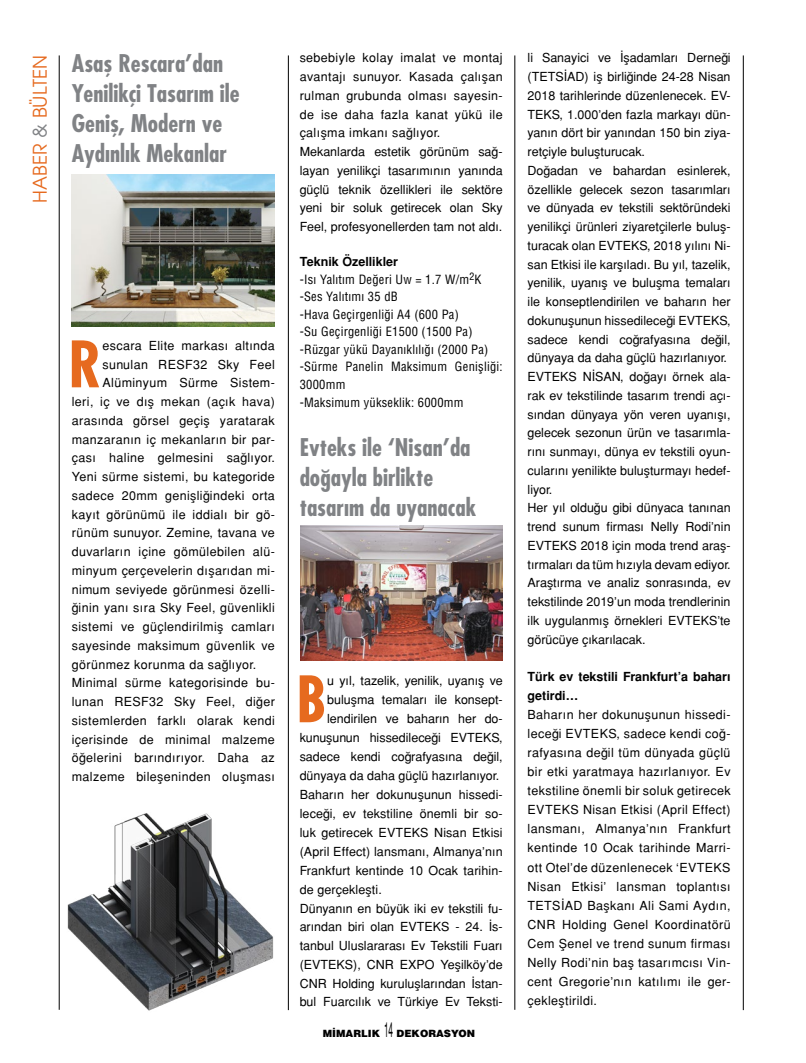
<style>
.page{position:relative;width:806px;height:1063px;background:#fff}
.page>*{position:absolute;margin:0;border:0;box-sizing:border-box;transform-origin:0 0}
.t1{font:62.25px "Futura Cond Bold Tr";color:#e66a1f}
.t2{font:23.75px/30px "Futura Cond Bold Tr";color:#808285}
.t3{font:18.75px "Avant Garde Tr";color:#e66a1f}
.t4{font:12.5px/18.8px "Helvetica Normal Tr";color:#000}
.t5{font:12.5px "Helvetica Normal Tr";letter-spacing:.03em;color:#000}
.t6{font:12.5px/17.5px "Helvetica Cond Normal Tr";letter-spacing:.02em;color:#000}
.t7{font:700 12.5px/18.8px "Helvetica Tr";color:#000}
.t8{font:10px "Helvetica Black Tr";color:#000}
.s1{color:#808285}
.s2{font-family:"Helvetica Normal Tr";font-size:20.62px}
</style>
<div class="page">
<img style="left:67px;top:813px;width:207px;height:198px">
<img style="left:72px;top:175px;width:202px;height:151px">
<img style="left:300px;top:526px;width:202px;height:134px">
<hr style="left:742px;top:55px;width:1px;height:955px;background:#000">
<hr style="left:59px;top:55px;width:1px;height:955px;background:#000">
<hr style="left:514px;top:55px;width:1px;height:955px;background:#000">
<hr style="left:288px;top:55px;width:1px;height:955px;background:#000">
<h3 class="t3" style="left:28px;top:203px;width:149px;rotate:-90deg">HABER <span class="s1">&amp;</span> BÜLTEN</h3>
<h2 class="t2" style="left:72px;top:48px;width:169px">Asaş Rescara’dan<br>Yenilikçi Tasarım ile<br>Geniş, Modern ve<br>Aydınlık Mekanlar</h2>
<h1 class="t1" style="left:68px;top:324px;width:34px">R</h1>
<p class="t5" style="left:102px;top:338px;width:174px">escara Elite markası altında</p>
<p class="t5" style="left:102px;top:357px;width:174px">sunulan RESF32 Sky Feel</p>
<p class="t5" style="left:102px;top:375px;width:174px">Alüminyum Sürme Sistem-</p>
<p class="t5" style="left:72px;top:394px;width:204px">leri, iç ve dış mekan (açık hava)</p>
<p class="t5" style="left:72px;top:413px;width:204px">arasında görsel geçiş yaratarak</p>
<p class="t5" style="left:72px;top:432px;width:204px">manzaranın iç mekanların bir par-</p>
<p class="t5" style="left:72px;top:450px;width:204px">çası haline gelmesini sağlıyor.</p>
<p class="t5" style="left:72px;top:469px;width:204px">Yeni sürme sistemi, bu kategoride</p>
<p class="t5" style="left:72px;top:488px;width:204px">sadece 20mm genişliğindeki orta</p>
<p class="t5" style="left:72px;top:507px;width:204px">kayıt görünümü ile iddialı bir gö-</p>
<p class="t5" style="left:72px;top:525px;width:204px">rünüm sunuyor. Zemine, tavana ve</p>
<p class="t5" style="left:72px;top:544px;width:204px">duvarların içine gömülebilen alü-</p>
<p class="t5" style="left:72px;top:563px;width:204px">minyum çerçevelerin dışarıdan mi-</p>
<p class="t5" style="left:72px;top:582px;width:204px">nimum seviyede görünmesi özelli-</p>
<p class="t5" style="left:72px;top:600px;width:204px">ğinin yanı sıra Sky Feel, güvenlikli</p>
<p class="t5" style="left:72px;top:619px;width:204px">sistemi ve güçlendirilmiş camları</p>
<p class="t5" style="left:72px;top:638px;width:204px">sayesinde maksimum güvenlik ve</p>
<p class="t5" style="left:72px;top:657px;width:186px">görünmez korunma da sağlıyor.</p>
<p class="t5" style="left:72px;top:675px;width:204px">Minimal sürme kategorisinde bu-</p>
<p class="t5" style="left:72px;top:694px;width:204px">lunan RESF32 Sky Feel, diğer</p>
<p class="t5" style="left:72px;top:713px;width:204px">sistemlerden farklı olarak kendi</p>
<p class="t5" style="left:72px;top:732px;width:204px">içerisinde de minimal malzeme</p>
<p class="t5" style="left:72px;top:750px;width:204px">öğelerini barındırıyor. Daha az</p>
<p class="t5" style="left:72px;top:769px;width:204px">malzeme bileşeninden oluşması</p>
<p class="t4" style="left:299px;top:48px;width:204px">sebebiyle kolay imalat ve montaj avantajı sunuyor. Kasada çalışan rulman grubunda olması sayesin&shy;de ise daha fazla kanat yükü ile çalışma imkanı sağlıyor.<br>Mekanlarda estetik görünüm sağ&shy;layan yenilikçi tasarımının yanında güçlü teknik özellikleri ile sektöre yeni bir soluk getirecek olan Sky Feel, profesyonellerden tam not aldı.</p>
<p class="t7" style="left:299px;top:252px;width:100px">Teknik Özellikler</p>
<p class="t6" style="left:299px;top:270px;width:204px">-Isı Yalıtım Değeri Uw = 1.7 W/m<sup>2</sup>K -Ses Yalıtımı 35 dB<br>-Hava Geçirgenliği A4 (600 Pa)<br>-Su Geçirgenliği E1500 (1500 Pa) -Rüzgar yükü Dayanıklılığı (2000 Pa) -Sürme Panelin Maksimum Genişliği:<br>3000mm</p>
<p class="t6" style="left:299px;top:394px;width:165px">-Maksimum yükseklik: 6000mm</p>
<h2 class="t2" style="left:299px;top:432px;width:178px">Evteks ile ‘Nisan’da doğayla birlikte tasarım da uyanacak</h2>
<h1 class="t1" style="left:296px;top:659px;width:31px">B</h1>
<p class="t4" style="left:327px;top:671px;width:177px">u yıl, tazelik, yenilik, uyanış ve</p>
<p class="t4" style="left:327px;top:690px;width:177px">buluşma temaları ile konsept-</p>
<p class="t4" style="left:327px;top:709px;width:177px">lendirilen ve baharın her do-</p>
<p class="t4" style="left:299px;top:728px;width:204px">kunuşunun hissedileceği EVTEKS,</p>
<p class="t4" style="left:299px;top:747px;width:204px">sadece kendi coğrafyasına değil,</p>
<p class="t4" style="left:299px;top:766px;width:201px">dünyaya da daha güçlü hazırlanıyor.</p>
<p class="t4" style="left:299px;top:785px;width:204px">Baharın her dokunuşunun hissedi-</p>
<p class="t4" style="left:299px;top:804px;width:204px">leceği, ev tekstiline önemli bir so-</p>
<p class="t4" style="left:299px;top:823px;width:204px">luk getirecek EVTEKS Nisan Etkisi</p>
<p class="t4" style="left:299px;top:842px;width:204px">(April Effect) lansmanı, Almanya’nın</p>
<p class="t4" style="left:299px;top:861px;width:204px">Frankfurt kentinde 10 Ocak tarihin-</p>
<p class="t4" style="left:299px;top:880px;width:84px">de gerçekleşti.</p>
<p class="t4" style="left:299px;top:899px;width:204px">Dünyanın en büyük iki ev tekstili fu-</p>
<p class="t4" style="left:299px;top:917px;width:204px">arından biri olan EVTEKS - 24. İs-</p>
<p class="t4" style="left:299px;top:936px;width:204px">tanbul Uluslararası Ev Tekstili Fuarı</p>
<p class="t4" style="left:299px;top:955px;width:204px">(EVTEKS), CNR EXPO Yeşilköy’de</p>
<p class="t4" style="left:299px;top:974px;width:204px">CNR Holding kuruluşlarından İstan-</p>
<p class="t4" style="left:299px;top:992px;width:204px">bul Fuarcılık ve Türkiye Ev Teksti-</p>
<p class="t8" style="left:323px;top:1027px;width:154px">M‹MARLIK <span class="s2">14</span> DEKORASYON</p>
<p class="t4" style="left:527px;top:48px;width:204px">li Sanayici ve İşadamları Derneği (TETSİAD) iş birliğinde 24-28 Nisan 2018 tarihlerinde düzenlenecek. EV-TEKS, 1.000’den fazla markayı dün&shy;yanın dört bir yanından 150 bin ziya&shy;retçiyle buluşturucak.<br>Doğadan ve bahardan esinlerek, özellikle gelecek sezon tasarımları ve dünyada ev tekstili sektöründeki yenilikçi ürünleri ziyaretçilerle buluş&shy;turacak olan EVTEKS, 2018 yılını Ni&shy;san Etkisi ile karşıladı. Bu yıl, tazelik, yenilik, uyanış ve buluşma temaları ile konseptlendirilen ve baharın her dokunuşunun hissedileceği EVTEKS, sadece kendi coğrafyasına değil, dünyaya da daha güçlü hazırlanıyor.<br>EVTEKS NİSAN, doğayı örnek ala&shy;rak ev tekstilinde tasarım trendi açı&shy;sından dünyaya yön veren uyanışı, gelecek sezonun ürün ve tasarımla&shy;rını sunmayı, dünya ev tekstili oyun&shy;cularını yenilikte buluşturmayı hedef&shy;liyor.<br>Her yıl olduğu gibi dünyaca tanınan trend sunum firması Nelly Rodi’nin EVTEKS 2018 için moda trend araş&shy;tırmaları da tüm hızıyla devam ediyor.<br>Araştırma ve analiz sonrasında, ev tekstilinde 2019’un moda trendlerinin ilk uygulanmış örnekleri EVTEKS’te görücüye çıkarılacak.</p>
<p class="t7" style="left:527px;top:667px;width:204px">Türk ev tekstili Frankfurt’a baharı getirdi…</p>
<p class="t4" style="left:527px;top:704px;width:204px;line-height:19.1px;text-align:justify">Baharın her dokunuşunun hissedi&shy;leceği EVTEKS, sadece kendi coğ&shy;rafyasına değil tüm dünyada güçlü bir etki yaratmaya hazırlanıyor. Ev tekstiline önemli bir soluk getirecek EVTEKS Nisan Etkisi (April Effect) lansmanı, Almanya’nın Frankfurt kentinde 10 Ocak tarihinde Marri&shy;ott Otel’de düzenlenecek ‘EVTEKS Nisan Etkisi’ lansman toplantısı TETSİAD Başkanı Ali Sami Aydın, CNR Holding Genel Koordinatörü Cem Şenel ve trend sunum firması Nelly Rodi’nin baş tasarımcısı Vin&shy;cent Gregorie’nın katılımı ile ger&shy;çekleştirildi.</p>
</div>
